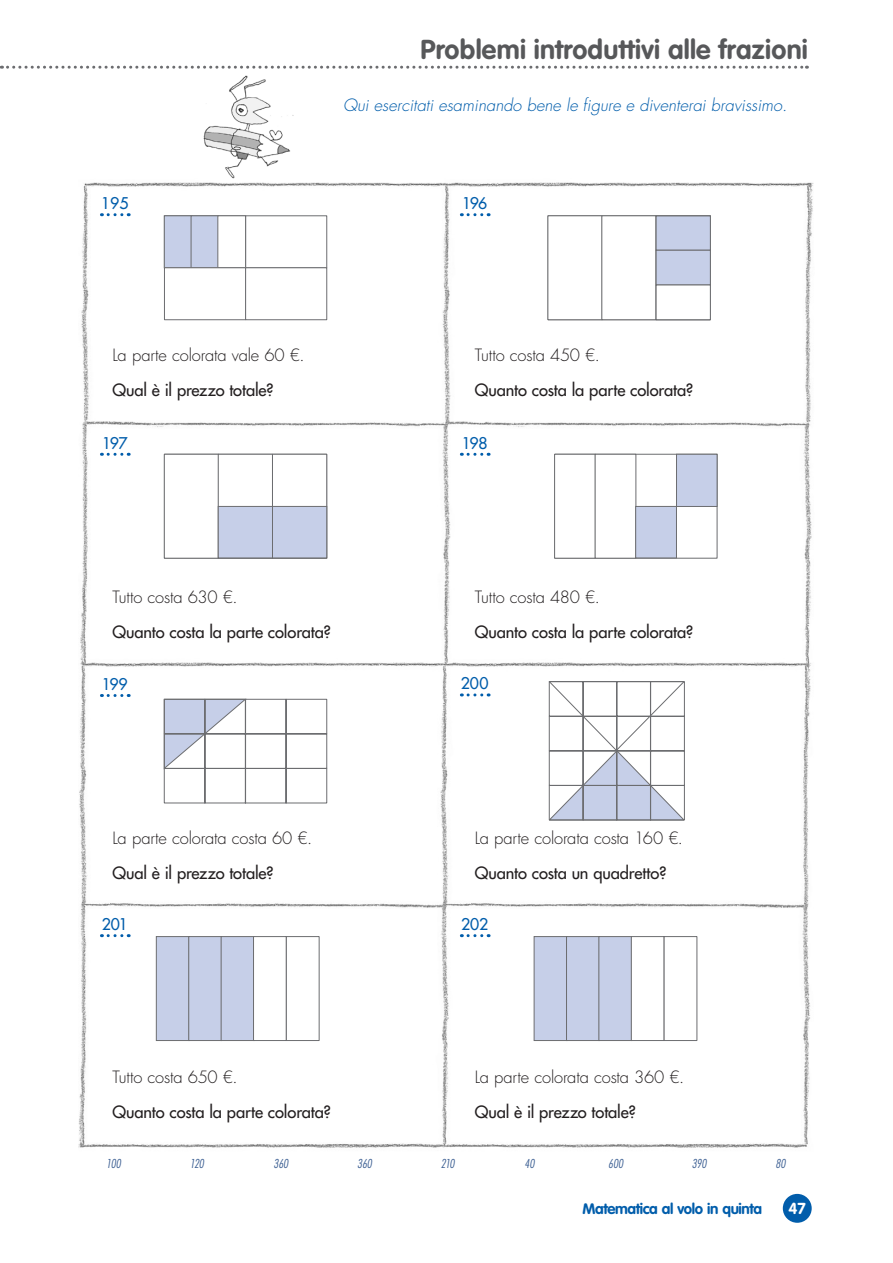
<style>
.page{position:relative;width:893px;height:1263px;background:#fff}
.page>*{position:absolute;margin:0;border:0;box-sizing:border-box;transform-origin:0 0}
.t1{font:700 27px "VAG Rounded Std";letter-spacing:.01em;color:#57585a}
.t2{font:500 16.5px "Futura Std";letter-spacing:-.005em;color:#231f20}
.t3{font:300 16.5px "Futura Std";letter-spacing:-.01em;color:#231f20}
.t4{font:italic 300 16.5px "Futura Std";color:#015dab}
.t5{font:500 15.75px "Futura Std";letter-spacing:-.015em;color:#015dab}
.t6{font:700 15.75px "VAG Rounded Std";color:#fff}
.t7{font:700 15px "VAG Rounded Std";letter-spacing:-.025em;color:#015dab}
.t8{font:italic 300 condensed 12px "Futura Std";letter-spacing:-.015em;color:#3b5e92}
</style>
<div class="page">
<div style="left:783px;top:1194px;width:29px;height:29px;background:#015dab;border-radius:50%"></div>
<img style="left:79px;top:182px;width:735px;height:966px">
<svg style="left:101px;top:196px;width:28px;height:20px"></svg>
<svg style="left:101px;top:436px;width:28px;height:20px"></svg>
<svg style="left:101px;top:677px;width:28px;height:20px"></svg>
<svg style="left:101px;top:917px;width:28px;height:20px"></svg>
<svg style="left:461px;top:196px;width:28px;height:20px"></svg>
<svg style="left:461px;top:436px;width:28px;height:20px"></svg>
<svg style="left:460px;top:676px;width:29px;height:20px"></svg>
<svg style="left:460px;top:917px;width:29px;height:20px"></svg>
<svg style="left:0;top:66px;width:807px;height:3px"></svg>
<div style="left:684px;top:38px;width:5px;height:22px;border:1px solid #fff;border-radius:2px"></div>
<div style="left:691px;top:38px;width:4px;height:22px;border:1px solid #fff;border-radius:2px"></div>
<div style="left:245px;top:215px;width:82px;height:53px;background:#fff;border:1px solid #6c6d70"></div>
<div style="left:164px;top:215px;width:28px;height:53px;background:#c6cfe8;border:1px solid #6c6d70"></div>
<div style="left:191px;top:215px;width:28px;height:53px;background:#c6cfe8;border:1px solid #6c6d70"></div>
<div style="left:217px;top:215px;width:29px;height:53px;background:#fff;border:1px solid #6c6d70"></div>
<div style="left:164px;top:267px;width:82px;height:53px;background:#fff;border:1px solid #6c6d70"></div>
<div style="left:245px;top:267px;width:82px;height:53px;background:#fff;border:1px solid #6c6d70"></div>
<div style="left:547px;top:215px;width:55px;height:105px;background:#fff;border:1px solid #6c6d70"></div>
<div style="left:601px;top:215px;width:55px;height:105px;background:#fff;border:1px solid #6c6d70"></div>
<div style="left:656px;top:216px;width:55px;height:35px;background:#c6cfe8;border:1px solid #6c6d70"></div>
<div style="left:656px;top:250px;width:55px;height:35px;background:#c6cfe8;border:1px solid #6c6d70"></div>
<div style="left:656px;top:285px;width:55px;height:35px;background:#fff;border:1px solid #6c6d70"></div>
<div style="left:164px;top:454px;width:55px;height:104px;background:#fff;border:1px solid #6c6d70"></div>
<div style="left:218px;top:454px;width:55px;height:104px;background:#fff;border:1px solid #6c6d70"></div>
<div style="left:272px;top:454px;width:55px;height:104px;background:#fff;border:1px solid #6c6d70"></div>
<div style="left:272px;top:506px;width:55px;height:52px;background:#c6cfe8;border:1px solid #6c6d70"></div>
<div style="left:218px;top:506px;width:55px;height:52px;background:#c6cfe8;border:1px solid #6c6d70"></div>
<div style="left:554px;top:454px;width:163px;height:104px;background:#fff;border:1px solid #6c6d70"></div>
<div style="left:554px;top:454px;width:42px;height:104px;background:#fff;border:1px solid #6c6d70"></div>
<div style="left:595px;top:454px;width:41px;height:104px;background:#fff;border:1px solid #6c6d70"></div>
<div style="left:676px;top:454px;width:41px;height:53px;background:#c6cfe8;border:1px solid #6c6d70"></div>
<div style="left:635px;top:506px;width:42px;height:52px;background:#c6cfe8;border:1px solid #6c6d70"></div>
<svg style="left:163px;top:698px;width:164px;height:106px"></svg>
<svg style="left:547px;top:681px;width:139px;height:140px"></svg>
<div style="left:156px;top:936px;width:33px;height:105px;background:#c6cfe8;border:1px solid #6c6d70"></div>
<div style="left:188px;top:936px;width:34px;height:105px;background:#c6cfe8;border:1px solid #6c6d70"></div>
<div style="left:221px;top:936px;width:33px;height:105px;background:#c6cfe8;border:1px solid #6c6d70"></div>
<div style="left:253px;top:936px;width:34px;height:105px;background:#fff;border:1px solid #6c6d70"></div>
<div style="left:286px;top:936px;width:33px;height:105px;background:#fff;border:1px solid #6c6d70"></div>
<div style="left:534px;top:936px;width:33px;height:105px;background:#c6cfe8;border:1px solid #6c6d70"></div>
<div style="left:566px;top:936px;width:34px;height:105px;background:#c6cfe8;border:1px solid #6c6d70"></div>
<div style="left:598px;top:936px;width:34px;height:105px;background:#c6cfe8;border:1px solid #6c6d70"></div>
<div style="left:631px;top:936px;width:33px;height:105px;background:#fff;border:1px solid #6c6d70"></div>
<div style="left:664px;top:936px;width:33px;height:105px;background:#fff;border:1px solid #6c6d70"></div>
<img style="left:203px;top:75px;width:91px;height:104px">
<p class="t5" style="left:101px;top:193px;width:29px">195</p>
<h1 class="t1" style="left:421px;top:34px;width:389px">Problemi introduttivi alle frazioni</h1>
<p class="t4" style="left:343px;top:95px;width:446px">Qui esercitati esaminando bene le figure e diventerai bravissimo.</p>
<p class="t5" style="left:462px;top:193px;width:27px">196</p>
<p class="t3" style="left:112px;top:344px;width:194px">La parte colorata vale 60 €.</p>
<p class="t2" style="left:112px;top:379px;width:163px">Qual è il prezzo totale?</p>
<p class="t5" style="left:102px;top:433px;width:27px">197</p>
<p class="t3" style="left:475px;top:344px;width:127px">Tutto costa 450 €.</p>
<p class="t2" style="left:475px;top:379px;width:220px">Quanto costa la parte colorata?</p>
<p class="t5" style="left:462px;top:433px;width:27px">198</p>
<p class="t3" style="left:112px;top:586px;width:127px">Tutto costa 630 €.</p>
<p class="t2" style="left:112px;top:621px;width:220px">Quanto costa la parte colorata?</p>
<p class="t5" style="left:102px;top:674px;width:27px">199</p>
<p class="t3" style="left:112px;top:828px;width:201px">La parte colorata costa 60 €.</p>
<p class="t2" style="left:112px;top:863px;width:163px">Qual è il prezzo totale?</p>
<p class="t5" style="left:102px;top:914px;width:27px">201</p>
<p class="t3" style="left:112px;top:1066px;width:127px">Tutto costa 650 €.</p>
<p class="t2" style="left:112px;top:1101px;width:220px">Quanto costa la parte colorata?</p>
<p class="t3" style="left:475px;top:586px;width:127px">Tutto costa 480 €.</p>
<p class="t2" style="left:475px;top:621px;width:220px">Quanto costa la parte colorata?</p>
<p class="t5" style="left:461px;top:673px;width:29px">200</p>
<p class="t3" style="left:475px;top:828px;width:210px">La parte colorata costa 160 €.</p>
<p class="t2" style="left:475px;top:863px;width:193px">Quanto costa un quadretto?</p>
<p class="t5" style="left:461px;top:914px;width:28px">202</p>
<p class="t3" style="left:475px;top:1066px;width:211px">La parte colorata costa 360 €.</p>
<p class="t2" style="left:475px;top:1101px;width:163px">Qual è il prezzo totale?</p>
<p class="t8" style="left:106px;top:1156px;width:16px">100</p>
<p class="t8" style="left:190px;top:1156px;width:16px">120</p>
<p class="t8" style="left:274px;top:1156px;width:16px">360</p>
<p class="t8" style="left:357px;top:1156px;width:16px">360</p>
<p class="t8" style="left:441px;top:1156px;width:15px">210</p>
<p class="t8" style="left:525px;top:1156px;width:11px">40</p>
<p class="t8" style="left:608px;top:1156px;width:16px">600</p>
<p class="t8" style="left:692px;top:1156px;width:16px">390</p>
<p class="t8" style="left:775px;top:1156px;width:12px">80</p>
<p class="t7" style="left:583px;top:1200px;width:181px">Matematica al volo in quinta</p>
<p class="t6" style="left:788px;top:1199px;width:19px">47</p>
</div>
